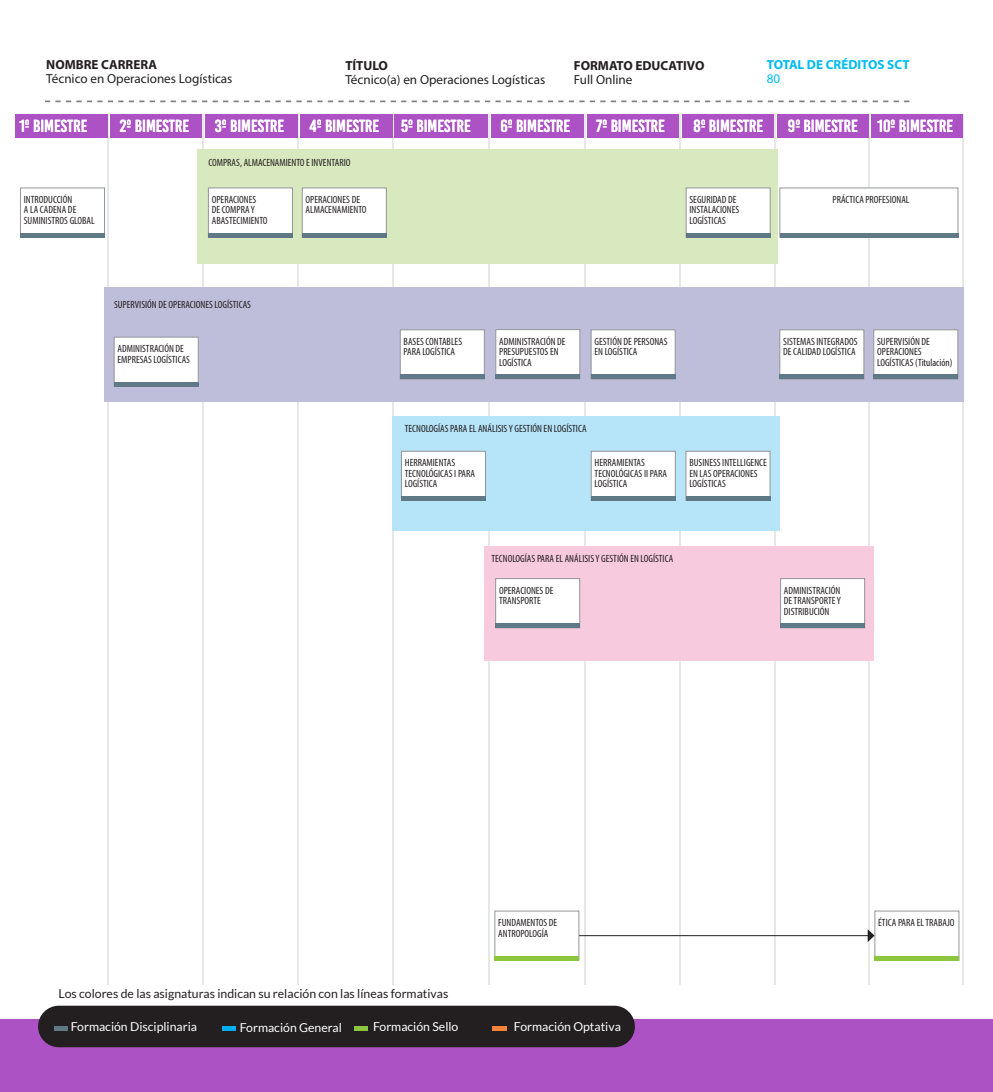
<style>
.page{position:relative;width:993px;height:1092px;background:#fff}
.page>*{position:absolute;margin:0;border:0;box-sizing:border-box;transform-origin:0 0}
.t1{font:17.5px "Bebas Kai";color:#fff}
.t2{font:13.12px "Myriad Pro";color:#231f20}
.t3{font:700 13.12px "Myriad Pro";color:#231f20}
.t4{font:700 13.12px "Myriad Pro";color:#00bcf1}
.t5{font:13.12px "Myriad Pro";color:#00bcf1}
.t6{font:12.25px "Lato";color:#fff}
.t7{font:12.25px "Lato";color:#231f20}
.t8{font:condensed 10.5px/10.5px "Myriad Pro";color:#231f20}
</style>
<div class="page">
<div style="left:0;top:1019px;width:992px;height:72px;background:#ac52c4"></div>
<hr style="left:202px;top:114px;width:1px;height:870px;background:#e6e7e9">
<hr style="left:297px;top:114px;width:2px;height:870px;background:#e6e7e9">
<hr style="left:108px;top:114px;width:1px;height:870px;background:#e6e7e9">
<hr style="left:392px;top:114px;width:2px;height:870px;background:#e6e7e9">
<hr style="left:488px;top:114px;width:1px;height:870px;background:#e6e7e9">
<hr style="left:583px;top:114px;width:2px;height:870px;background:#e6e7e9">
<hr style="left:679px;top:114px;width:1px;height:870px;background:#e6e7e9">
<hr style="left:773px;top:114px;width:2px;height:870px;background:#e6e7e9">
<hr style="left:868px;top:114px;width:1px;height:870px;background:#e6e7e9">
<hr style="left:962px;top:114px;width:1px;height:870px;background:#e6e7e9">
<div style="left:392px;top:416px;width:387px;height:114px;background:#b6e4f9"></div>
<div style="left:105px;top:287px;width:858px;height:114px;background:#bebeda"></div>
<div style="left:197px;top:149px;width:580px;height:115px;background:#d8e9bf"></div>
<div style="left:15px;top:114px;width:93px;height:23px;background:#ac52c4"></div>
<div style="left:110px;top:114px;width:92px;height:23px;background:#ac52c4"></div>
<div style="left:205px;top:114px;width:92px;height:23px;background:#ac52c4"></div>
<div style="left:299px;top:114px;width:93px;height:23px;background:#ac52c4"></div>
<div style="left:394px;top:114px;width:94px;height:23px;background:#ac52c4"></div>
<div style="left:491px;top:114px;width:92px;height:23px;background:#ac52c4"></div>
<div style="left:587px;top:114px;width:91px;height:23px;background:#ac52c4"></div>
<div style="left:682px;top:114px;width:91px;height:23px;background:#ac52c4"></div>
<svg style="left:45px;top:100px;width:864px;height:2px"></svg>
<div style="left:776px;top:114px;width:92px;height:23px;background:#ac52c4"></div>
<div style="left:870px;top:114px;width:92px;height:23px;background:#ac52c4"></div>
<div style="left:38px;top:1005px;width:596px;height:42px;background:#231f20;border-radius:21px"></div>
<hr style="left:55px;top:1026px;width:13px;height:4px;background:#607986">
<hr style="left:222px;top:1026px;width:13px;height:4px;background:#00aeef">
<hr style="left:354px;top:1026px;width:14px;height:4px;background:#8bc63e">
<hr style="left:492px;top:1026px;width:14px;height:4px;background:#f5843b">
<div style="left:208px;top:188px;width:84px;height:49px;background:#fff;border:1px solid #939598"></div>
<hr style="left:208px;top:233px;width:84px;height:4px;background:#607986">
<div style="left:302px;top:188px;width:84px;height:49px;background:#fff;border:1px solid #939598"></div>
<hr style="left:302px;top:233px;width:84px;height:4px;background:#607986">
<div style="left:685px;top:188px;width:85px;height:49px;background:#fff;border:1px solid #939598"></div>
<hr style="left:685px;top:233px;width:85px;height:4px;background:#607986">
<div style="left:401px;top:451px;width:84px;height:49px;background:#fff;border:1px solid #939598"></div>
<hr style="left:401px;top:496px;width:84px;height:4px;background:#607986">
<div style="left:591px;top:451px;width:84px;height:49px;background:#fff;border:1px solid #939598"></div>
<hr style="left:591px;top:496px;width:84px;height:4px;background:#607986">
<div style="left:494px;top:910px;width:85px;height:50px;background:#fff;border:1px solid #939598"></div>
<hr style="left:494px;top:956px;width:85px;height:4px;background:#8bc63e">
<div style="left:874px;top:910px;width:84px;height:50px;background:#fff;border:1px solid #939598"></div>
<hr style="left:874px;top:956px;width:84px;height:4px;background:#8bc63e">
<hr style="left:579px;top:935px;width:289px;height:1px;background:#231f20">
<svg style="left:867px;top:929px;width:7px;height:12px"></svg>
<div style="left:590px;top:329px;width:85px;height:50px;background:#fff;border:1px solid #939598"></div>
<hr style="left:591px;top:375px;width:84px;height:4px;background:#607986">
<div style="left:114px;top:337px;width:84px;height:49px;background:#fff;border:1px solid #939598"></div>
<hr style="left:114px;top:382px;width:84px;height:4px;background:#607986">
<div style="left:400px;top:329px;width:84px;height:50px;background:#fff;border:1px solid #939598"></div>
<hr style="left:400px;top:375px;width:84px;height:4px;background:#607986">
<div style="left:779px;top:329px;width:84px;height:50px;background:#fff;border:1px solid #939598"></div>
<hr style="left:779px;top:375px;width:84px;height:4px;background:#607986">
<div style="left:495px;top:329px;width:85px;height:50px;background:#fff;border:1px solid #939598"></div>
<div style="left:495px;top:374px;width:85px;height:5px;background:#607986"></div>
<div style="left:873px;top:329px;width:84px;height:50px;background:#fff;border:1px solid #939598"></div>
<hr style="left:873px;top:375px;width:84px;height:4px;background:#607986">
<div style="left:685px;top:451px;width:85px;height:49px;background:#fff;border:1px solid #939598"></div>
<hr style="left:685px;top:496px;width:85px;height:4px;background:#607986">
<div style="left:484px;top:546px;width:389px;height:114px;background:#f8cade"></div>
<div style="left:495px;top:578px;width:84px;height:50px;background:#fff;border:1px solid #939598"></div>
<hr style="left:495px;top:623px;width:84px;height:4px;background:#607986">
<div style="left:780px;top:578px;width:84px;height:50px;background:#fff;border:1px solid #939598"></div>
<hr style="left:780px;top:623px;width:84px;height:4px;background:#607986">
<div style="left:20px;top:188px;width:85px;height:49px;background:#fff;border:1px solid #939598"></div>
<hr style="left:20px;top:233px;width:85px;height:4px;background:#607986">
<div style="left:779px;top:188px;width:178px;height:49px;background:#fff;border:1px solid #939598"></div>
<hr style="left:779px;top:233px;width:178px;height:4px;background:#607986">
<p class="t3" style="left:46px;top:56px;width:112px">NOMBRE CARRERA</p>
<p class="t2" style="left:46px;top:70px;width:188px">Técnico en Operaciones Logísticas</p>
<p class="t3" style="left:345px;top:57px;width:44px">TÍTULO</p>
<p class="t2" style="left:345px;top:72px;width:201px">Técnico(a) en Operaciones Logísticas</p>
<p class="t3" style="left:573px;top:57px;width:132px">FORMATO EDUCATIVO</p>
<p class="t2" style="left:573px;top:72px;width:60px">Full Online</p>
<p class="t4" style="left:766px;top:56px;width:144px">TOTAL DE CRÉDITOS SCT</p>
<p class="t5" style="left:766px;top:71px;width:15px">80</p>
<p class="t1" style="left:19px;top:117px;width:70px">1º BIMESTRE</p>
<p class="t1" style="left:120px;top:117px;width:71px">2º BIMESTRE</p>
<p class="t1" style="left:215px;top:117px;width:71px">3º BIMESTRE</p>
<p class="t1" style="left:309px;top:117px;width:71px">4º BIMESTRE</p>
<p class="t1" style="left:401px;top:117px;width:71px">5º BIMESTRE</p>
<p class="t1" style="left:500px;top:117px;width:71px">6º BIMESTRE</p>
<p class="t1" style="left:596px;top:117px;width:70px">7º BIMESTRE</p>
<p class="t1" style="left:693px;top:117px;width:71px">8º BIMESTRE</p>
<p class="t1" style="left:787px;top:117px;width:71px">9º BIMESTRE</p>
<p class="t1" style="left:876px;top:117px;width:78px">10º BIMESTRE</p>
<p class="t8" style="left:208px;top:157px;width:143px">COMPRAS, ALMACENAMIENTO E INVENTARIO</p>
<p class="t8" style="left:305px;top:194px;width:62px">OPERACIONES DE<br>ALMACENAMIENTO</p>
<p class="t8" style="left:689px;top:194px;width:51px">SEGURIDAD DE<br>INSTALACIONES<br>LOGÍSTICAS</p>
<p class="t8" style="left:24px;top:194px;width:72px">INTRODUCCIÓN<br>A LA CADENA DE<br>SUMINISTROS GLOBAL</p>
<p class="t8" style="left:832px;top:194px;width:78px">PRÁCTICA PROFESIONAL</p>
<p class="t8" style="left:212px;top:194px;width:57px">OPERACIONES<br>DE COMPRA Y<br>ABASTECIMIENTO</p>
<p class="t8" style="left:114px;top:299px;width:138px">SUPERVISIÓN DE OPERACIONES LOGÍSTICAS</p>
<p class="t8" style="left:499px;top:336px;width:68px">ADMINISTRACIÓN DE<br>PRESUPUESTOS EN<br>LOGÍSTICA</p>
<p class="t8" style="left:594px;top:336px;width:75px">GESTIÓN DE PERSONAS<br>EN LOGÍSTICA</p>
<p class="t8" style="left:117px;top:343px;width:74px">ADMINISTRACIÓN DE<br>EMPRESAS LOGÍSTICAS</p>
<p class="t8" style="left:403px;top:336px;width:60px">BASES CONTABLES<br>PARA LOGÍSTICA</p>
<p class="t8" style="left:783px;top:336px;width:76px">SISTEMAS INTEGRADOS<br>DE CALIDAD LOGÍSTICA</p>
<p class="t8" style="left:876px;top:336px;width:77px">SUPERVISIÓN DE<br>OPERACIONES<br>LOGÍSTICAS (Titulación)</p>
<p class="t8" style="left:404px;top:423px;width:183px">TECNOLOGÍAS PARA EL ANÁLISIS Y GESTIÓN EN LOGÍSTICA</p>
<p class="t8" style="left:404px;top:457px;width:72px">HERRAMIENTAS<br>TECNOLÓGICAS I PARA<br>LOGÍSTICA</p>
<p class="t8" style="left:594px;top:457px;width:74px">HERRAMIENTAS<br>TECNOLÓGICAS II PARA<br>LOGÍSTICA</p>
<p class="t8" style="left:689px;top:457px;width:79px">BUSINESS INTELLIGENCE<br>EN LAS OPERACIONES<br>LOGÍSTICAS</p>
<p class="t8" style="left:491px;top:553px;width:183px">TECNOLOGÍAS PARA EL ANÁLISIS Y GESTIÓN EN LOGÍSTICA</p>
<p class="t8" style="left:499px;top:584px;width:56px">OPERACIONES DE<br>TRANSPORTE</p>
<p class="t8" style="left:783px;top:584px;width:58px;text-align:justify">ADMINISTRACIÓN DE TRANSPORTE Y DISTRIBUCIÓN</p>
<p class="t7" style="left:59px;top:986px;width:391px">Los colores de las asignaturas indican su relación con las líneas formativas</p>
<p class="t8" style="left:498px;top:917px;width:61px">FUNDAMENTOS DE<br>ANTROPOLOGÍA</p>
<p class="t8" style="left:877px;top:917px;width:78px">ÉTICA PARA EL TRABAJO</p>
<p class="t6" style="left:71px;top:1019px;width:128px">Formación Disciplinaria</p>
<p class="t6" style="left:240px;top:1020px;width:104px">Formación General</p>
<p class="t6" style="left:373px;top:1020px;width:87px">Formación Sello</p>
<p class="t6" style="left:513px;top:1020px;width:108px">Formación Optativa</p>
</div>
